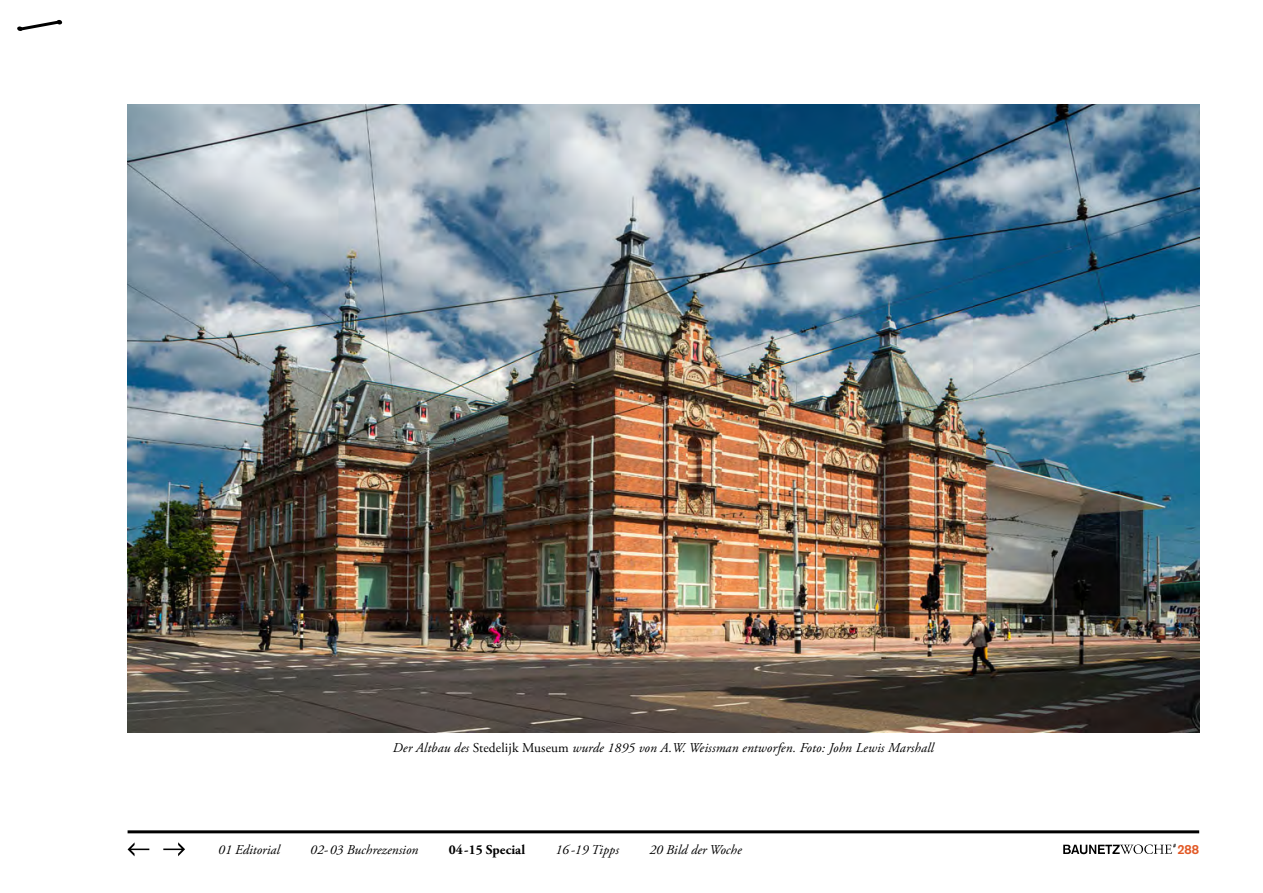
<style>
.page{position:relative;width:1263px;height:893px;background:#fff}
.page>*{position:absolute;margin:0;border:0;box-sizing:border-box;transform-origin:0 0}
.t1{font:italic 13.5px "Adobe Garamond Pro";letter-spacing:.005em;color:#000}
.t2{font:700 13.5px "Adobe Garamond Pro";letter-spacing:.005em;color:#000}
.t3{font:700 13.05px "Akzidenz Grotesk";color:#e25926}
.s1{font-style:normal}
</style>
<div class="page">
<hr style="left:128px;top:830px;width:1071px;height:3px;background:#000">
<svg style="left:128px;top:842px;width:21px;height:14px"></svg>
<svg style="left:163px;top:842px;width:22px;height:14px"></svg>
<svg style="left:17px;top:20px;width:46px;height:11px"></svg>
<svg style="left:1063px;top:844px;width:113px;height:10px"></svg>
<img style="left:128px;top:104px;width:1071px;height:628px">
<p class="t1" style="left:393px;top:740px;width:542px">Der Altbau des <span class="s1">Stedelijk Museum</span> wurde 1895 von A.W. Weissman entworfen. Foto: John Lewis Marshall</p>
<p class="t1" style="left:218px;top:841px;width:63px">01 Editorial</p>
<p class="t1" style="left:310px;top:841px;width:110px">02-03 Buchrezension</p>
<p class="t2" style="left:449px;top:841px;width:78px">04-15 Special</p>
<p class="t1" style="left:555px;top:841px;width:65px">16-19 Tipps</p>
<p class="t1" style="left:649px;top:841px;width:94px">20 Bild der Woche</p>
<p class="t3" style="left:1177px;top:841px;width:23px">288</p>
</div>
